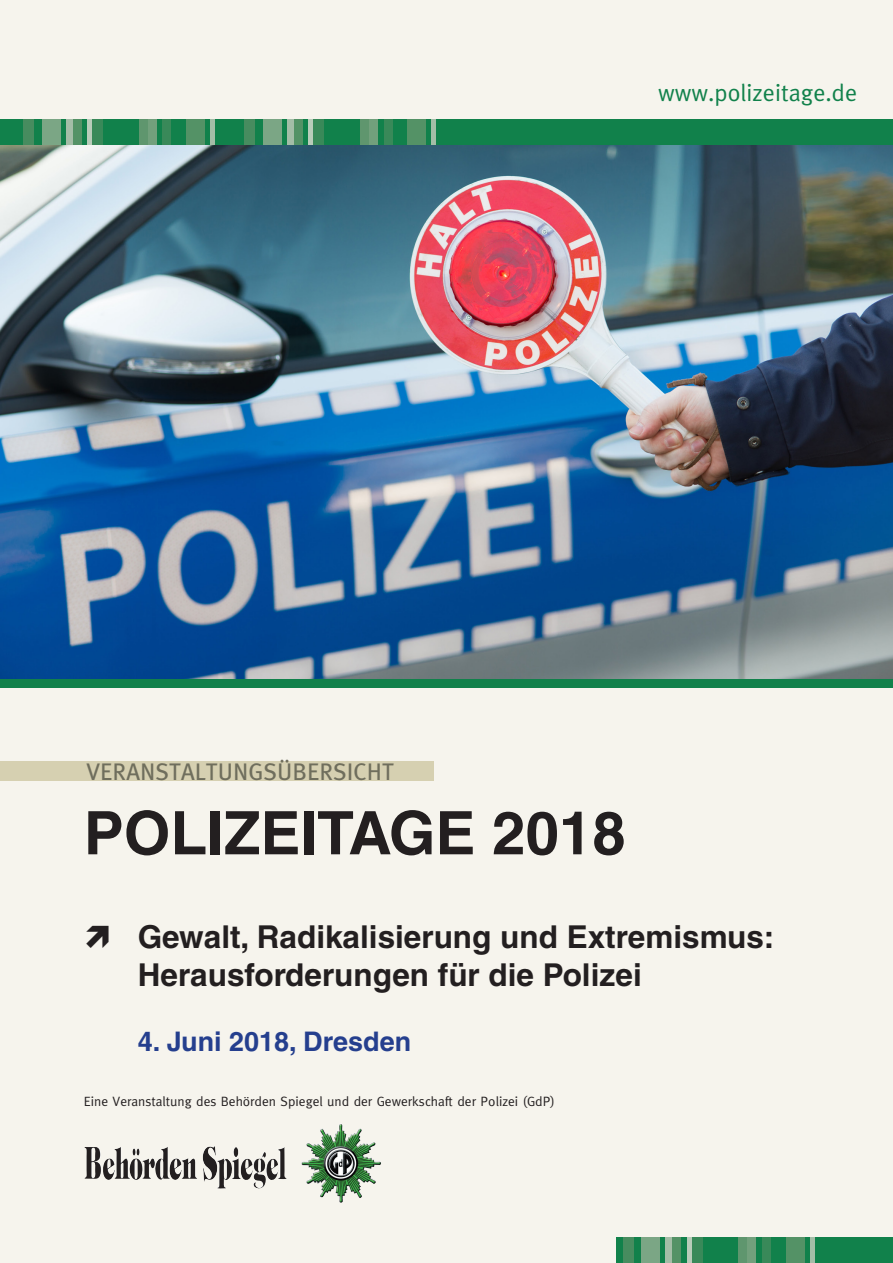
<style>
.page{position:relative;width:893px;height:1263px;background:#f6f4ed}
.page>*{position:absolute;margin:0;border:0;box-sizing:border-box;transform-origin:0 0}
.t1{font:700 60px "Helvetica";color:#231f20}
.t2{font:700 31.5px "Helvetica";color:#231f20}
.t3{font:700 27px "Helvetica";color:#253f8e}
.t4{font:24px "Meta Plus";color:#6f6e5d}
.t5{font:24px "Meta Plus Normal";color:#11814b}
.t6{font:13.5px "Meta";color:#231f20}
</style>
<div class="page">
<img style="left:0;top:145px;width:893px;height:534px">
<div style="left:0;top:119px;width:893px;height:26px;background:#11814b"></div>
<div style="left:66px;top:119px;width:10px;height:26px;background:#a4bda7"></div>
<div style="left:186px;top:119px;width:19px;height:26px;background:#549266"></div>
<div style="left:210px;top:119px;width:5px;height:26px;background:#a4bda7"></div>
<div style="left:73px;top:119px;width:8px;height:26px;background:#549266"></div>
<svg style="left:88px;top:119px;width:5px;height:26px"></svg>
<div style="left:93px;top:119px;width:10px;height:26px;background:#398959"></div>
<div style="left:148px;top:119px;width:8px;height:26px;background:#72a07c"></div>
<div style="left:163px;top:119px;width:8px;height:26px;background:#398959"></div>
<div style="left:42px;top:119px;width:18px;height:26px;background:#7ba685"></div>
<div style="left:23px;top:119px;width:10px;height:26px;background:#478c5f"></div>
<div style="left:139px;top:119px;width:9px;height:26px;background:#5f966e"></div>
<div style="left:287px;top:119px;width:10px;height:26px;background:#a4bda7"></div>
<div style="left:407px;top:119px;width:19px;height:26px;background:#549266"></div>
<div style="left:431px;top:119px;width:5px;height:26px;background:#a4bda7"></div>
<div style="left:294px;top:119px;width:8px;height:26px;background:#549266"></div>
<svg style="left:309px;top:119px;width:5px;height:26px"></svg>
<div style="left:314px;top:119px;width:10px;height:26px;background:#398959"></div>
<div style="left:369px;top:119px;width:8px;height:26px;background:#72a07c"></div>
<div style="left:384px;top:119px;width:8px;height:26px;background:#398959"></div>
<div style="left:263px;top:119px;width:19px;height:26px;background:#7ba685"></div>
<div style="left:244px;top:119px;width:11px;height:26px;background:#478c5f"></div>
<div style="left:360px;top:119px;width:9px;height:26px;background:#5f966e"></div>
<div style="left:0;top:679px;width:893px;height:9px;background:#11814b"></div>
<div style="left:617px;top:1237px;width:276px;height:26px;background:#11814b"></div>
<div style="left:666px;top:1237px;width:10px;height:26px;background:#a4bda7"></div>
<div style="left:786px;top:1237px;width:18px;height:26px;background:#549266"></div>
<hr style="left:810px;top:1237px;width:4px;height:26px;background:#a4bda7">
<div style="left:672px;top:1237px;width:9px;height:26px;background:#549266"></div>
<div style="left:687px;top:1237px;width:10px;height:26px;background:#b9ccba"></div>
<div style="left:692px;top:1237px;width:10px;height:26px;background:#398959"></div>
<div style="left:747px;top:1237px;width:9px;height:26px;background:#72a07c"></div>
<div style="left:762px;top:1237px;width:9px;height:26px;background:#398959"></div>
<div style="left:641px;top:1237px;width:19px;height:26px;background:#7ba685"></div>
<div style="left:623px;top:1237px;width:10px;height:26px;background:#478c5f"></div>
<div style="left:739px;top:1237px;width:8px;height:26px;background:#5f966e"></div>
<div style="left:0;top:761px;width:434px;height:19px;background:#d6d0b1"></div>
<img style="left:301px;top:1124px;width:80px;height:79px">
<img style="left:85px;top:1146px;width:201px;height:36px">
<p class="t5" style="left:658px;top:78px;width:201px">www.polizeitage.de</p>
<p class="t4" style="left:86px;top:758px;width:309px">VERANSTALTUNGSÜBERSICHT</p>
<p class="t1" style="left:84px;top:796px;width:543px">POLIZEITAGE 2018</p>
<p class="t2" style="left:138px;top:918px;width:638px">Gewalt, Radikalisierung und Extremismus:</p>
<p class="t2" style="left:138px;top:956px;width:505px">Herausforderungen für die Polizei</p>
<p class="t3" style="left:138px;top:1025px;width:275px">4. Juni 2018, Dresden</p>
<p class="t6" style="left:84px;top:1093px;width:473px">Eine Veranstaltung des Behörden Spiegel und der Gewerkschaft der Polizei (GdP)</p>
</div>
